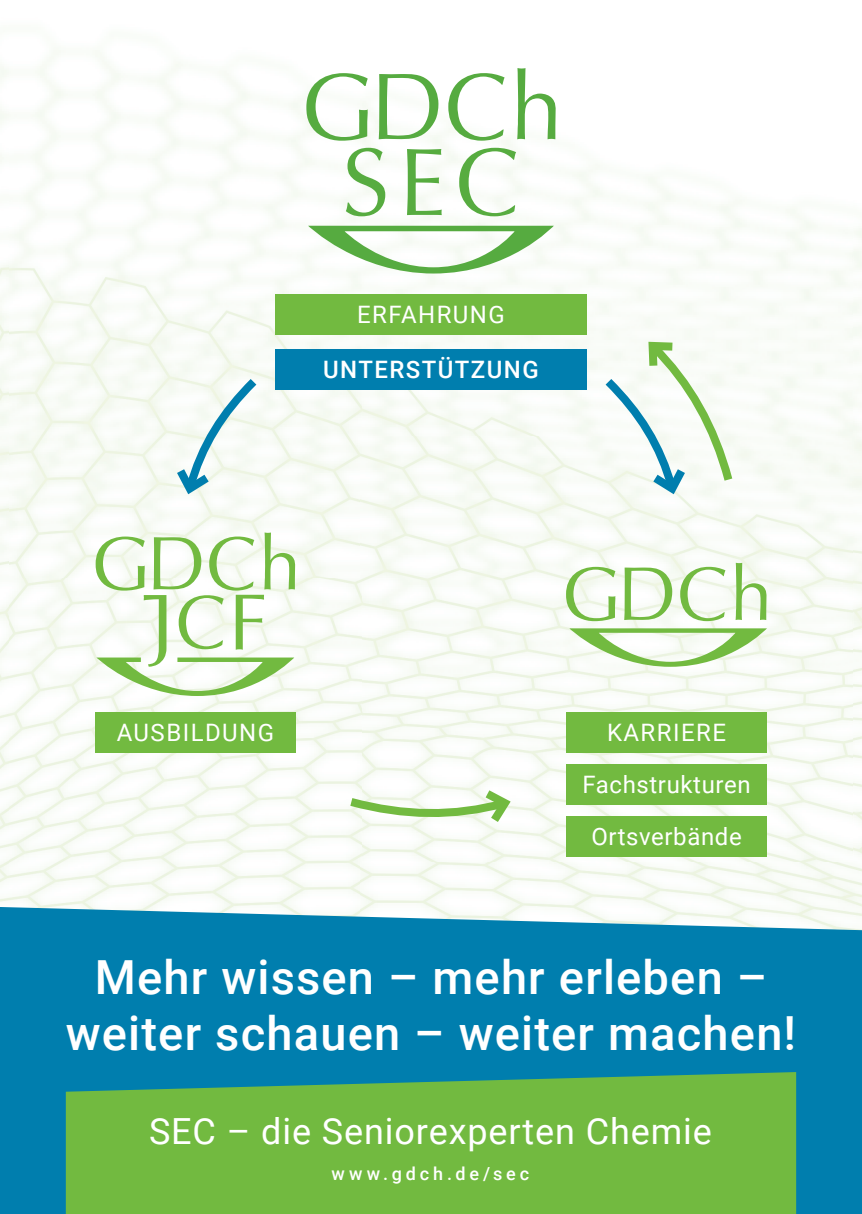
<style>
.page{position:relative;width:862px;height:1214px;background:#fff}
.page>*{position:absolute;margin:0;border:0;box-sizing:border-box;transform-origin:0 0}
.t1{font:500 47px/56px "Roboto";letter-spacing:.025em;color:#fff;text-align:center}
.t2{font:36px "Roboto";letter-spacing:.025em;color:#fff}
.t3{font:24px "Roboto";letter-spacing:.06em;color:#fff}
.t4{font:24px/51.6px "Roboto";letter-spacing:.035em;color:#fff;text-align:center}
.t5{font:500 24px "Roboto";letter-spacing:.06em;color:#fff}
.t6{font:500 18px "Roboto";letter-spacing:.215em;color:#fff}
</style>
<div class="page">
<img style="left:852px;top:228px;width:10px;height:678px">
<img style="left:0;top:71px;width:10px;height:831px">
<img style="left:10px;top:50px;width:842px;height:856px">
<svg style="left:0;top:906px;width:862px;height:307px;background:#1086b2"></svg>
<svg style="left:306px;top:73px;width:62px;height:68px"></svg>
<svg style="left:448px;top:73px;width:56px;height:68px"></svg>
<svg style="left:517px;top:68px;width:38px;height:71px"></svg>
<svg style="left:379px;top:74px;width:59px;height:65px"></svg>
<svg style="left:308px;top:226px;width:246px;height:47px"></svg>
<svg style="left:459px;top:148px;width:57px;height:68px"></svg>
<svg style="left:407px;top:149px;width:35px;height:66px"></svg>
<svg style="left:346px;top:148px;width:39px;height:68px"></svg>
<svg style="left:96px;top:532px;width:199px;height:164px"></svg>
<svg style="left:566px;top:566px;width:49px;height:55px"></svg>
<svg style="left:680px;top:566px;width:45px;height:55px"></svg>
<svg style="left:735px;top:562px;width:31px;height:58px"></svg>
<svg style="left:624px;top:567px;width:48px;height:53px"></svg>
<svg style="left:569px;top:628px;width:198px;height:38px"></svg>
<div style="left:95px;top:712px;width:201px;height:40px;background:#72ba40"></div>
<div style="left:566px;top:712px;width:201px;height:40px;background:#72ba40"></div>
<div style="left:275px;top:294px;width:312px;height:40px;background:#72ba40"></div>
<div style="left:275px;top:349px;width:312px;height:40px;background:#007eae"></div>
<div style="left:566px;top:764px;width:201px;height:40px;background:#72ba40"></div>
<div style="left:566px;top:815px;width:201px;height:41px;background:#72ba40"></div>
<svg style="left:341px;top:783px;width:175px;height:47px"></svg>
<svg style="left:170px;top:370px;width:95px;height:130px"></svg>
<svg style="left:597px;top:334px;width:141px;height:166px"></svg>
<svg style="left:66px;top:1071px;width:730px;height:142px;background:#69b548"></svg>
<p class="t3" style="left:357px;top:298px;width:149px">ERFAHRUNG</p>
<p class="t5" style="left:323px;top:352px;width:217px">UNTERSTÜTZUNG</p>
<p class="t3" style="left:117px;top:715px;width:159px">AUSBILDUNG</p>
<p class="t3" style="left:607px;top:715px;width:120px">KARRIERE</p>
<p class="t4" style="left:582px;top:757px;width:170px">Fachstrukturen<br>Ortsverbände</p>
<p class="t1" style="left:66px;top:947px;width:732px">Mehr wissen – mehr erleben – weiter schauen – weiter machen!</p>
<p class="t2" style="left:149px;top:1105px;width:564px">SEC – die Seniorexperten Chemie</p>
<p class="t6" style="left:332px;top:1160px;width:199px">www.gdch.de/sec</p>
</div>
